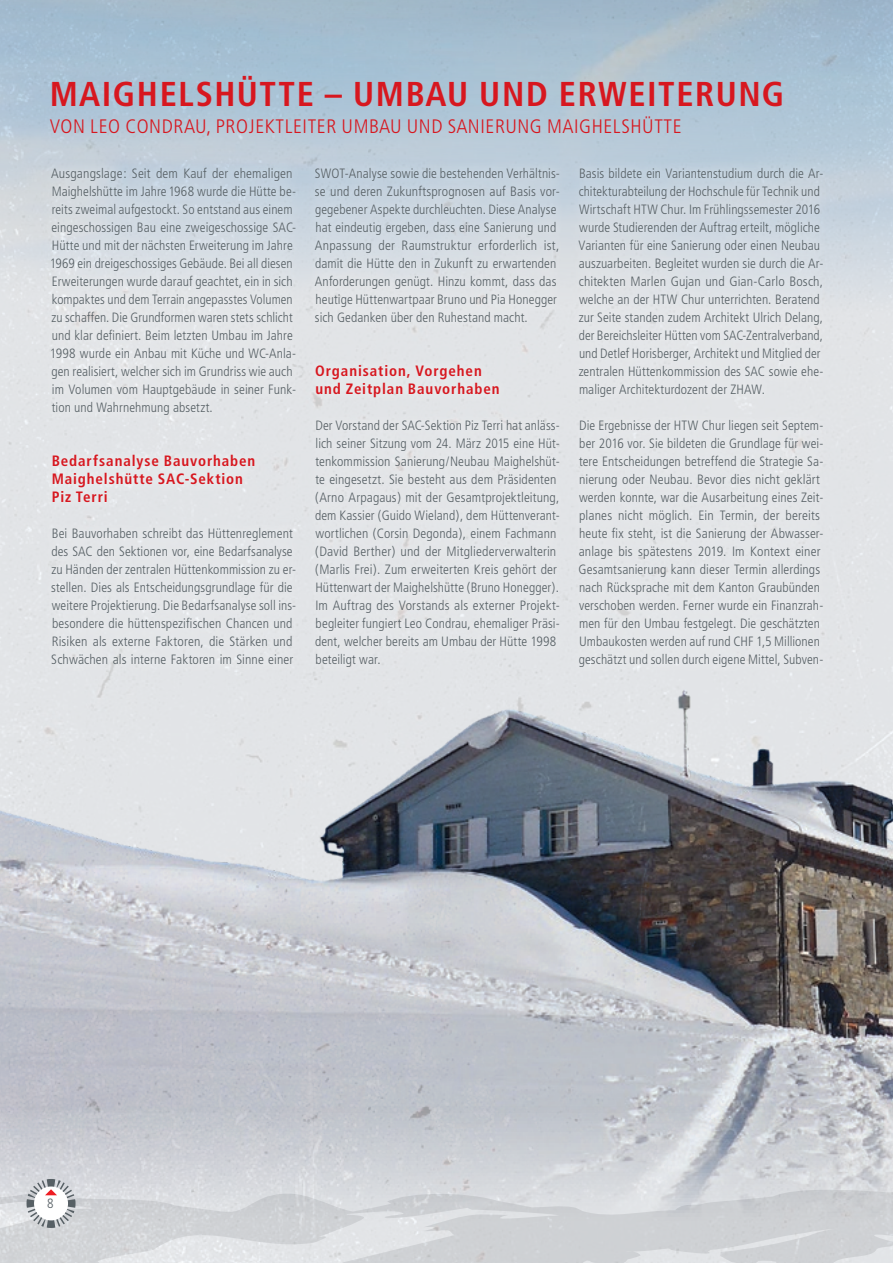
<style>
.page{position:relative;width:893px;height:1263px;background:#fff}
.page>*{position:absolute;margin:0;border:0;box-sizing:border-box;transform-origin:0 0}
.t1{font:700 condensed 34.5px "Frutiger";letter-spacing:.045em;color:#d7171f}
.t2{font:300 condensed 19.5px "Frutiger";letter-spacing:.03em;color:#d7171f}
.t3{font:700 condensed 15px/18px "Frutiger";letter-spacing:.06em;color:#d7171f}
.t4{font:300 condensed 13.5px/18px "Frutiger";letter-spacing:.005em;color:#576065}
</style>
<div class="page">
<img style="left:0;top:592px;width:893px;height:573px">
<div style="left:41px;top:157px;width:791px;height:520px;background:#fff;opacity:.75"></div>
<svg style="left:0;top:1165px;width:893px;height:98px;background:#d4d6da"></svg>
<svg style="left:22px;top:1174px;width:58px;height:59px"></svg>
<h1 class="t1" style="left:50px;top:74px;width:736px">MAIGHELSHÜTTE – UMBAU UND ERWEITERUNG</h1>
<h2 class="t2" style="left:50px;top:115px;width:633px">VON LEO CONDRAU, PROJEKTLEITER UMBAU UND SANIERUNG MAIGHELSHÜTTE</h2>
<p class="t4" style="left:50px;top:165px;width:248px">Ausgangslage: Seit dem Kauf der ehemaligen Maighelshütte im Jahre 1968 wurde die Hütte be&shy;reits zweimal aufgestockt. So entstand aus einem eingeschossigen Bau eine zweigeschossige SAC-Hütte und mit der nächsten Erweiterung im Jahre 1969 ein dreigeschossiges Gebäude. Bei all diesen Erweiterungen wurde darauf geachtet, ein in sich kompaktes und dem Terrain angepasstes Volumen zu schaffen. Die Grundformen waren stets schlicht und klar definiert. Beim letzten Umbau im Jahre 1998 wurde ein Anbau mit Küche und WC-Anla&shy;gen realisiert, welcher sich im Grundriss wie auch im Volumen vom Hauptgebäude in seiner Funk&shy;tion und Wahrnehmung absetzt.</p>
<p class="t3" style="left:52px;top:452px;width:205px">Bedarfsanalyse Bauvorhaben<br>Maighelshütte SAC-Sektion<br>Piz Terri</p>
<p class="t4" style="left:51px;top:525px;width:246px">Bei Bauvorhaben schreibt das Hüttenreglement des SAC den Sektionen vor, eine Bedarfsanalyse zu Händen der zentralen Hüttenkommission zu er&shy;stellen. Dies als Entscheidungsgrundlage für die weitere Projektierung. Die Bedarfsanalyse soll ins&shy;besondere die hüttenspezifischen Chancen und Risiken als externe Faktoren, die Stärken und Schwächen als interne Faktoren im Sinne einer</p>
<p class="t4" style="left:579px;top:165px;width:246px">Basis bildete ein Variantenstudium durch die Ar&shy;chitekturabteilung der Hochschule für Technik und Wirtschaft HTW Chur. Im Frühlingssemester 2016 wurde Studierenden der Auftrag erteilt, mögliche Varianten für eine Sanierung oder einen Neubau auszuarbeiten. Begleitet wurden sie durch die Ar&shy;chitekten Marlen Gujan und Gian-Carlo Bosch, welche an der HTW Chur unterrichten. Beratend zur Seite standen zudem Architekt Ulrich Delang, der Bereichsleiter Hütten vom SAC-Zentralverband, und Detlef Horisberger, Architekt und Mitglied der zentralen Hüttenkommission des SAC sowie ehe&shy;maliger Architekturdozent der ZHAW.</p>
<p class="t4" style="left:579px;top:417px;width:246px">Die Ergebnisse der HTW Chur liegen seit Septem&shy;ber 2016 vor. Sie bildeten die Grundlage für wei&shy;tere Entscheidungen betreffend die Strategie Sa&shy;nierung oder Neubau. Bevor dies nicht geklärt werden konnte, war die Ausarbeitung eines Zeit&shy;planes nicht möglich. Ein Termin, der bereits heute fix steht, ist die Sanierung der Abwasser&shy;anlage bis spätestens 2019. Im Kontext einer Gesamtsanierung kann dieser Termin allerdings nach Rücksprache mit dem Kanton Graubünden verschoben werden. Ferner wurde ein Finanzrah&shy;men für den Umbau festgelegt. Die geschätzten Umbaukosten werden auf rund CHF 1,5 Millionen geschätzt und sollen durch eigene Mittel, Subven-</p>
<p class="t4" style="left:315px;top:165px;width:246px">SWOT-Analyse sowie die bestehenden Verhältnis&shy;se und deren Zukunftsprognosen auf Basis vor&shy;gegebener Aspekte durchleuchten. Diese Analyse hat eindeutig ergeben, dass eine Sanierung und Anpassung der Raumstruktur erforderlich ist, damit die Hütte den in Zukunft zu erwartenden Anforderungen genügt. Hinzu kommt, dass das heutige Hüttenwartpaar Bruno und Pia Honegger sich Gedanken über den Ruhestand macht.</p>
<p class="t3" style="left:315px;top:362px;width:186px">Organisation, Vorgehen und Zeitplan Bauvorhaben</p>
<p class="t4" style="left:315px;top:417px;width:246px">Der Vorstand der SAC-Sektion Piz Terri hat anläss&shy;lich seiner Sitzung vom 24. März 2015 eine Hüt&shy;tenkommission Sanierung/Neubau Maighelshüt&shy;te eingesetzt. Sie besteht aus dem Präsidenten (Arno Arpagaus) mit der Gesamtprojektleitung, dem Kassier (Guido Wieland), dem Hüttenverant&shy;wortlichen (Corsin Degonda), einem Fachmann (David Berther) und der Mitgliederverwalterin (Marlis Frei). Zum erweiterten Kreis gehört der Hüttenwart der Maighelshütte (Bruno Honegger).<br>Im Auftrag des Vorstands als externer Projekt&shy;begleiter fungiert Leo Condrau, ehemaliger Präsi&shy;dent, welcher bereits am Umbau der Hütte 1998 beteiligt war.</p>
<p class="t4" style="left:47px;top:1195px;width:8px">8</p>
</div>
